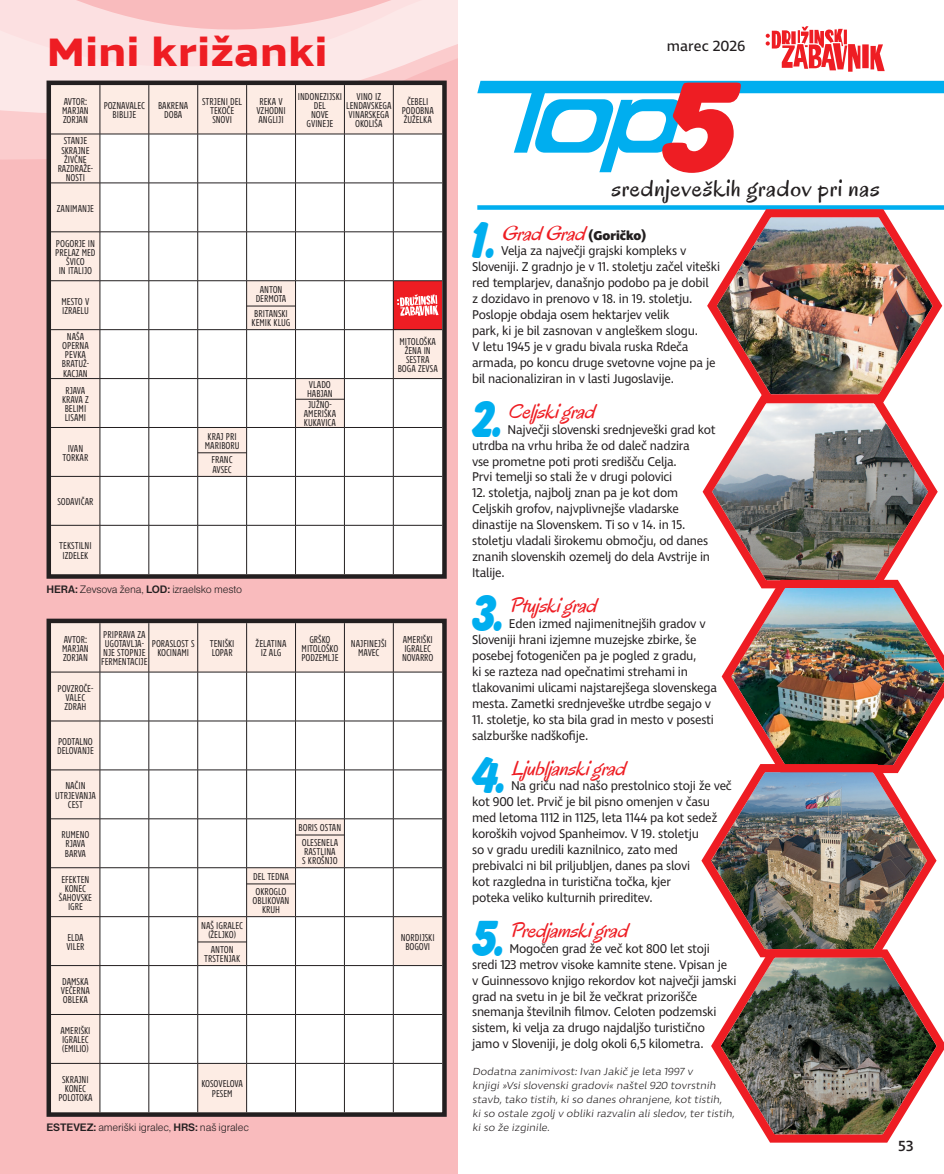
<style>
.page{position:relative;width:944px;height:1174px;background:#fff}
.page>*{position:absolute;margin:0;border:0;box-sizing:border-box;transform-origin:0 0}
.t1{font:800 130.8px "Balloon BT";color:#ee1d23;scale:1.14 1}
.t2{font:800 52.35px "Balloon BT";color:#00aeef;scale:.94 1}
.t3{font:700 40.5px "Ingra Wd";color:#ee1d23}
.t4{font:23.55px "Oregano";letter-spacing:.02em;color:#231f20;scale:1.15 1}
.t5{font:italic 20.4px "Oregano";letter-spacing:-.01em;color:#ee1d23;scale:1.09 1}
.t6{font:15px "Ingra";color:#231f20}
.t7{font:500 15px "Ingra";color:#231f20}
.t8{font:12.9px/15.9px "Ingra";letter-spacing:-.02em;color:#231f20;scale:.96 1}
.t9{font:800 12.9px "Ingra";color:#231f20}
.t10{font:300 11.25px "Nimbus San DEE";letter-spacing:-.015em;color:#231f20}
.t11{font:300 10.5px/14.1px "Ingra Wd";color:#231f20;scale:.96 1}
.t12{font:300 10.2px/9.1px "Refer Variable Roman";color:#231f20;text-align:center}
.s1{font-weight:700}
.s2{font-family:"Oregano";font-weight:400;font-style:italic;font-size:20.4px;color:#ee1d23}
</style>
<div class="page">
<div style="left:0;top:0;width:457px;height:1174px;background:#f9bbbd"></div>
<svg style="left:0;top:0;width:457px;height:159px;fill:#fce0e1"></svg>
<svg style="left:766px;top:26px;width:119px;height:46px"></svg>
<div style="left:477px;top:205px;width:467px;height:5px;background:#00aeef"></div>
<svg style="left:477px;top:81px;width:467px;height:91px"></svg>
<img style="left:701px;top:205px;width:243px;height:183px">
<svg style="left:702px;top:388px;width:236px;height:185px"></svg>
<img style="left:721px;top:573px;width:223px;height:184px">
<img style="left:701px;top:757px;width:236px;height:185px">
<img style="left:711px;top:942px;width:233px;height:201px">
<svg style="left:46px;top:618px;width:401px;height:499px;background:#efeae8"></svg>
<svg style="left:44px;top:78px;width:405px;height:501px;background:#ece4e3"></svg>
<h3 class="t3" style="left:47px;top:26px;width:282px">Mini križanki</h3>
<p class="t6" style="left:667px;top:36px;width:80px">marec 2026</p>
<p class="t12" style="left:62px;top:97px;width:28px;text-align:left">AVTOR:<br>MARJAN<br>ZORJAN</p>
<p class="t12" style="left:104px;top:101px;width:43px">POZNAVALEC<br>BIBLIJE</p>
<p class="t12" style="left:158px;top:101px;width:32px">BAKRENA<br>DOBA</p>
<p class="t12" style="left:202px;top:97px;width:42px">STRJENI DEL<br>TEKOČE<br>SNOVI</p>
<p class="t12" style="left:256px;top:97px;width:31px">REKA V<br>VZHODNI<br>ANGLIJI</p>
<p class="t12" style="left:298px;top:92px;width:46px">INDONEZIJSKI<br>DEL<br>NOVE<br>GVINEJE</p>
<p class="t12" style="left:346px;top:92px;width:47px">VINO IZ<br>LENDAVSKEGA<br>VINARSKEGA<br>OKOLIŠA</p>
<p class="t12" style="left:402px;top:97px;width:34px">ČEBELI<br>PODOBNA<br>ŽUŽELKA</p>
<p class="t12" style="left:58px;top:136px;width:37px">STANJE<br>SKRAJNE<br>ŽIVČNE<br>RAZDRAŽE-<br>NOSTI</p>
<p class="t12" style="left:57px;top:204px;width:39px">ZANIMANJE</p>
<p class="t12" style="left:55px;top:239px;width:42px">POGORJE IN<br>PRELAZ MED<br>ŠVICO<br>IN ITALIJO</p>
<p class="t12" style="left:62px;top:297px;width:29px;text-align:left">MESTO V<br>IZRAELU</p>
<p class="t12" style="left:256px;top:285px;width:32px">ANTON<br>DERMOTA</p>
<p class="t12" style="left:252px;top:309px;width:40px;text-align:left">BRITANSKI<br>KEMIK KLUG</p>
<p class="t12" style="left:62px;top:332px;width:28px">NAŠA<br>OPERNA<br>PEVKA<br>BRATUŽ-<br>KACJAN</p>
<p class="t12" style="left:398px;top:337px;width:42px">MITOLOŠKA<br>ŽENA IN<br>SESTRA<br>BOGA ZEVSA</p>
<p class="t12" style="left:62px;top:385px;width:28px">RJAVA<br>KRAVA Z<br>BELIMI<br>LISAMI</p>
<p class="t12" style="left:307px;top:380px;width:27px;text-align:left">VLADO<br>HABJAN</p>
<p class="t12" style="left:304px;top:400px;width:34px">JUŽNO-<br>AMERIŠKA<br>KUKAVICA</p>
<p class="t12" style="left:63px;top:443px;width:27px">IVAN<br>TORKAR</p>
<p class="t12" style="left:57px;top:497px;width:38px">SODAVIČAR</p>
<p class="t12" style="left:59px;top:541px;width:34px">TEKSTILNI<br>IZDELEK</p>
<p class="t12" style="left:205px;top:432px;width:36px;text-align:left">KRAJ PRI<br>MARIBORU</p>
<p class="t12" style="left:212px;top:455px;width:23px;text-align:left">FRANC<br>AVSEC</p>
<p class="t10" style="left:47px;top:583px;width:197px"><span class="s1">HERA:</span> Zevsova žena, <span class="s1">LOD:</span> izraelsko mesto</p>
<p class="t12" style="left:62px;top:634px;width:28px;text-align:left">AVTOR:<br>MARJAN<br>ZORJAN</p>
<p class="t12" style="left:101px;top:630px;width:48px">PRIPRAVA ZA<br>UGOTAVLJA-<br>NJE STOPNJE<br>FERMENTACIJE</p>
<p class="t12" style="left:152px;top:639px;width:44px">PORASLOST S<br>KOCINAMI</p>
<p class="t12" style="left:210px;top:639px;width:26px;text-align:left">TENIŠKI<br>LOPAR</p>
<p class="t12" style="left:256px;top:639px;width:32px">ŽELATINA<br>IZ ALG</p>
<p class="t12" style="left:301px;top:635px;width:39px">GRŠKO<br>MITOLOŠKO<br>PODZEMLJE</p>
<p class="t12" style="left:351px;top:639px;width:37px">NAJFINEJŠI<br>MAVEC</p>
<p class="t12" style="left:402px;top:635px;width:33px;text-align:left">AMERIŠKI<br>IGRALEC<br>NOVARRO</p>
<p class="t12" style="left:58px;top:683px;width:37px">POVZROČE-<br>VALEC<br>ZDRAH</p>
<p class="t12" style="left:57px;top:737px;width:38px;text-align:left">PODTALNO<br>DELOVANJE</p>
<p class="t12" style="left:55px;top:781px;width:42px">NAČIN<br>UTRJEVANJA<br>CEST</p>
<p class="t12" style="left:61px;top:830px;width:30px">RUMENO<br>RJAVA<br>BARVA</p>
<p class="t12" style="left:299px;top:820px;width:44px;line-height:14.5px">BORIS OSTAN<br>OLESENELA</p>
<p class="t12" style="left:302px;top:847px;width:37px;text-align:left">RASTLINA<br>S KROŠNJO</p>
<p class="t12" style="left:59px;top:874px;width:35px">EFEKTEN<br>KONEC<br>ŠAHOVSKE<br>IGRE</p>
<p class="t12" style="left:253px;top:869px;width:37px;line-height:14.5px;text-align:left">DEL TEDNA<br>OKROGLO</p>
<p class="t12" style="left:253px;top:895px;width:38px">OBLIKOVAN<br>KRUH</p>
<p class="t12" style="left:66px;top:932px;width:20px;text-align:left">ELDA<br>VILER</p>
<p class="t12" style="left:201px;top:921px;width:43px">NAŠ IGRALEC (ŽELJKO)</p>
<p class="t12" style="left:204px;top:944px;width:38px">ANTON<br>TRSTENJAK</p>
<p class="t12" style="left:61px;top:977px;width:31px;text-align:left">DAMSKA<br>VEČERNA<br>OBLEKA</p>
<p class="t12" style="left:60px;top:1026px;width:32px;text-align:left">AMERIŠKI<br>IGRALEC (EMILIO)</p>
<p class="t12" style="left:58px;top:1075px;width:36px">SKRAJNI<br>KONEC<br>POLOTOKA</p>
<p class="t12" style="left:201px;top:1079px;width:43px">KOSOVELOVA<br>PESEM</p>
<p class="t10" style="left:47px;top:1121px;width:204px"><span class="s1">ESTEVEZ:</span> ameriški igralec, <span class="s1">HRS:</span> naš igralec</p>
<p class="t12" style="left:401px;top:932px;width:35px">NORDIJSKI<br>BOGOVI</p>
<h1 class="t1" style="left:666px;top:47px;width:66px">5</h1>
<h3 class="t4" style="left:611px;top:173px;width:235px">srednjeveških gradov pri nas</h3>
<h2 class="t2" style="left:471px;top:209px;width:31px">1.</h2>
<p class="t9" style="left:501px;top:227px;width:147px"><span class="s2">GradGrad</span>(Goričko)</p>
<p class="t8" style="left:501px;top:244px;width:194px">Velja za največji grajski kompleks v</p>
<p class="t8" style="left:472px;top:260px;width:260px">Sloveniji. Z gradnjo je v 11. stoletju začel viteški</p>
<p class="t8" style="left:472px;top:275px;width:248px">red templarjev, današnjo podobo pa je dobil</p>
<p class="t8" style="left:472px;top:291px;width:231px">z dozidavo in prenovo v 18. in 19. stoletju.</p>
<p class="t8" style="left:472px;top:307px;width:207px">Poslopje obdaja osem hektarjev velik</p>
<p class="t8" style="left:472px;top:323px;width:237px">park, ki je bil zasnovan v angleškem slogu.</p>
<p class="t8" style="left:472px;top:339px;width:227px">V letu 1945 je v gradu bivala ruska Rdeča</p>
<p class="t8" style="left:472px;top:355px;width:255px">armada, po koncu druge svetovne vojne pa je</p>
<p class="t8" style="left:472px;top:371px;width:212px">bil nacionaliziran in v lasti Jugoslavije.</p>
<h2 class="t2" style="left:473px;top:387px;width:36px">2.</h2>
<h3 class="t5" style="left:508px;top:398px;width:88px">Celjskigrad</h3>
<p class="t8" style="left:472px;top:422px;width:255px;text-indent:35px">Največji slovenski srednjeveški grad kot utrdba na vrhu hriba že od daleč nadzira<br>vse prometne poti proti središču Celja.<br>Prvi temelji so stali že v drugi polovici</p>
<p class="t8" style="left:472px;top:486px;width:249px">12. stoletja, najbolj znan pa je kot dom Celjskih grofov, najvplivnejše vladarske dinastije na Slovenskem. Ti so v 14. in 15. stoletju vladali širokemu območju, od danes znanih slovenskih ozemelj do dela Avstrije in Italije.</p>
<h2 class="t2" style="left:473px;top:581px;width:37px">3.</h2>
<h3 class="t5" style="left:509px;top:592px;width:88px">Ptujskigrad</h3>
<p class="t8" style="left:472px;top:616px;width:257px;text-indent:37px">Eden izmed najimenitnejših gradov v Sloveniji hrani izjemne muzejske zbirke, še posebej fotogeničen pa je pogled z gradu,<br>ki se razteza nad opečnatimi strehami in tlakovanimi ulicami najstarejšega slovenskega mesta. Zametki srednjeveške utrdbe segajo v</p>
<p class="t8" style="left:472px;top:712px;width:253px">11. stoletje, ko sta bila grad in mesto v posesti salzburške nadškofije.</p>
<h2 class="t2" style="left:473px;top:743px;width:40px">4.</h2>
<h3 class="t5" style="left:511px;top:755px;width:113px">Ljubljanskigrad</h3>
<p class="t8" style="left:472px;top:778px;width:272px;text-indent:39px">Na griču nad našo prestolnico stoji že več kot 900 let. Prvič je bil pisno omenjen v času med letoma 1112 in 1125, leta 1144 pa kot sedež koroških vojvod Spanheimov. V 19. stoletju<br>so v gradu uredili kaznilnico, zato med prebivalci ni bil priljubljen, danes pa slovi<br>kot razgledna in turistična točka, kjer<br>poteka veliko kulturnih prireditev.</p>
<h2 class="t2" style="left:473px;top:906px;width:38px">5.</h2>
<h3 class="t5" style="left:510px;top:917px;width:116px">Predjamskigrad</h3>
<p class="t8" style="left:472px;top:941px;width:277px;text-indent:37px">Mogočen grad že več kot 800 let stoji sredi 123 metrov visoke kamnite stene. Vpisan je v Guinnessovo knjigo rekordov kot največji jamski grad na svetu in je bil že večkrat prizorišče snemanja številnih filmov. Celoten podzemski sistem, ki velja za drugo najdaljšo turistično<br>jamo v Sloveniji, je dolg okoli 6,5 kilometra.</p>
<p class="t11" style="left:472px;top:1065px;width:277px">Dodatna zanimivost:Ivan Jakič je leta 1997 v<br>knj igi»Vsislovenski gradovi« naštel920 tovrstnih stavb,tako tistih,kiso danes ohranjene,kot tistih, kiso ostale zgolj v oblikirazvalin alisledov,tertistih, kiso že izginile.</p>
<p class="t7" style="left:898px;top:1136px;width:17px">53</p>
</div>
